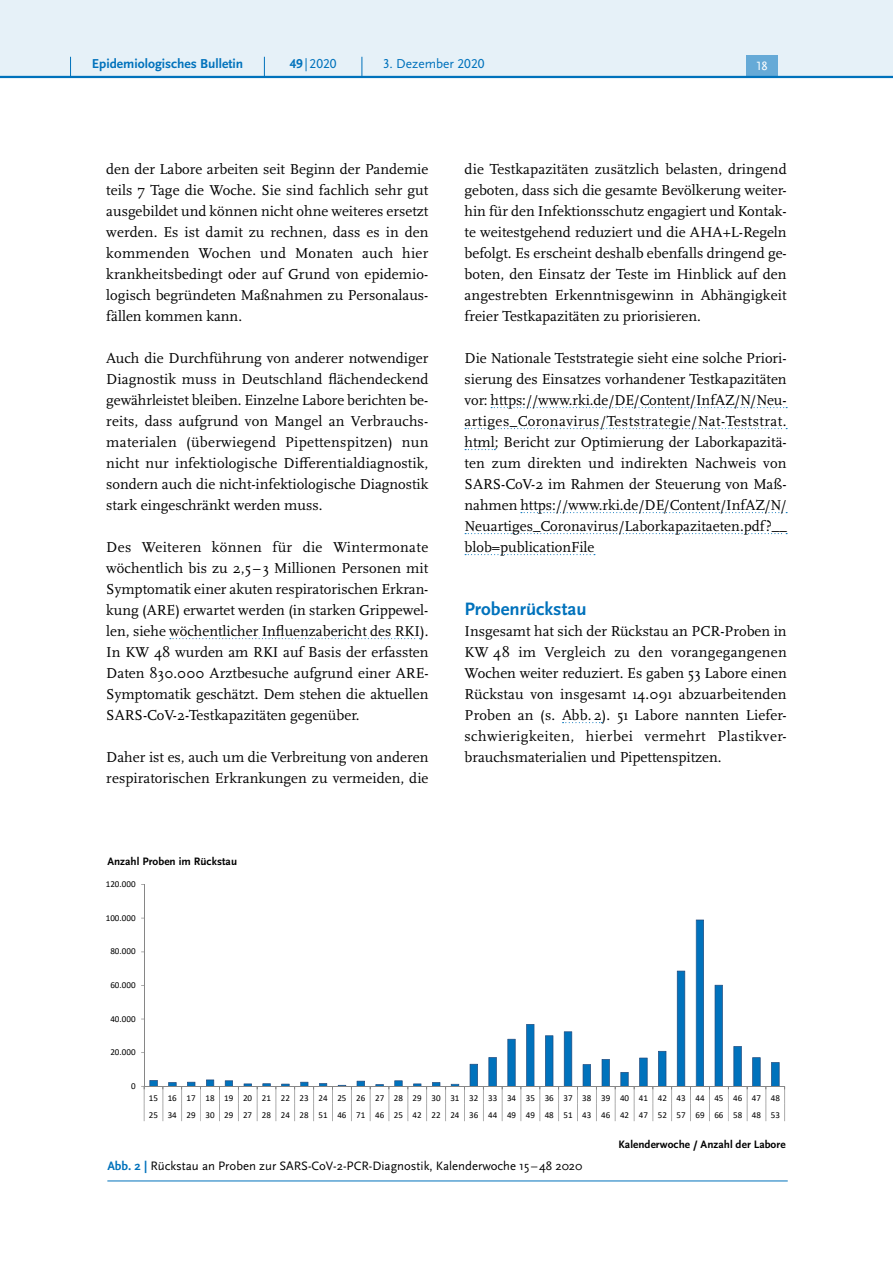
<style>
.page{position:relative;width:893px;height:1263px;background:#fff}
.page>*{position:absolute;margin:0;border:0;box-sizing:border-box;transform-origin:0 0}
.t1{font:700 18.75px "Scala Sans Pro";color:#0072bc}
.t2{font:15px/21px "Scala Pro";color:#000;text-align:justify}
.t3{font:700 13.5px "Scala Sans Pro";color:#0072bc}
.t4{font:13.5px "Scala Sans Pro";color:#0072bc}
.t5{font:12.75px "Scala Sans Pro";color:#000}
.t6{font:12.45px "Scala Sans Pro";color:#fff}
.t7{font:700 11.25px "Scala Sans Pro";letter-spacing:.005em;color:#000}
.t8{font:9px/17.4px "Calibri";letter-spacing:.01em;color:#000}
.s1{font-weight:700}
.s2{font-weight:700;color:#0072bc}
</style>
<div class="page">
<svg style="left:170px;top:638px;width:250px;height:1px"></svg>
<svg style="left:491px;top:407px;width:296px;height:1px"></svg>
<svg style="left:465px;top:428px;width:322px;height:1px"></svg>
<svg style="left:465px;top:449px;width:30px;height:1px"></svg>
<svg style="left:521px;top:512px;width:266px;height:1px"></svg>
<svg style="left:465px;top:533px;width:322px;height:1px"></svg>
<svg style="left:465px;top:554px;width:130px;height:1px"></svg>
<svg style="left:563px;top:722px;width:39px;height:1px"></svg>
<hr style="left:107px;top:1181px;width:681px;height:1px;background:#0072bc">
<svg style="left:149px;top:920px;width:630px;height:166px"></svg>
<hr style="left:144px;top:885px;width:1px;height:201px;background:#868686">
<hr style="left:144px;top:1086px;width:641px;height:1px;background:#868686">
<svg style="left:141px;top:1086px;width:4px;height:35px"></svg>
<svg style="left:163px;top:1087px;width:1px;height:34px"></svg>
<svg style="left:181px;top:1087px;width:1px;height:34px"></svg>
<svg style="left:200px;top:1087px;width:1px;height:34px"></svg>
<svg style="left:219px;top:1087px;width:1px;height:34px"></svg>
<svg style="left:238px;top:1087px;width:1px;height:34px"></svg>
<svg style="left:257px;top:1087px;width:1px;height:34px"></svg>
<svg style="left:276px;top:1087px;width:1px;height:34px"></svg>
<svg style="left:294px;top:1087px;width:1px;height:34px"></svg>
<svg style="left:313px;top:1087px;width:1px;height:34px"></svg>
<svg style="left:332px;top:1087px;width:1px;height:34px"></svg>
<svg style="left:351px;top:1087px;width:1px;height:34px"></svg>
<svg style="left:370px;top:1087px;width:1px;height:34px"></svg>
<svg style="left:389px;top:1087px;width:1px;height:34px"></svg>
<svg style="left:408px;top:1087px;width:1px;height:34px"></svg>
<svg style="left:426px;top:1087px;width:1px;height:34px"></svg>
<svg style="left:445px;top:1087px;width:1px;height:34px"></svg>
<svg style="left:464px;top:1087px;width:1px;height:34px"></svg>
<svg style="left:483px;top:1087px;width:1px;height:34px"></svg>
<svg style="left:502px;top:1087px;width:1px;height:34px"></svg>
<svg style="left:521px;top:1087px;width:1px;height:34px"></svg>
<svg style="left:540px;top:1087px;width:1px;height:34px"></svg>
<svg style="left:558px;top:1087px;width:1px;height:34px"></svg>
<svg style="left:577px;top:1087px;width:1px;height:34px"></svg>
<svg style="left:596px;top:1087px;width:1px;height:34px"></svg>
<svg style="left:615px;top:1087px;width:1px;height:34px"></svg>
<svg style="left:634px;top:1087px;width:1px;height:34px"></svg>
<svg style="left:653px;top:1087px;width:1px;height:34px"></svg>
<svg style="left:671px;top:1087px;width:1px;height:34px"></svg>
<svg style="left:690px;top:1087px;width:1px;height:34px"></svg>
<svg style="left:709px;top:1087px;width:1px;height:34px"></svg>
<svg style="left:728px;top:1087px;width:1px;height:34px"></svg>
<svg style="left:747px;top:1087px;width:1px;height:34px"></svg>
<svg style="left:766px;top:1087px;width:1px;height:34px"></svg>
<svg style="left:784px;top:1087px;width:1px;height:34px"></svg>
<div style="left:0;top:0;width:893px;height:77px;background:#e6f1f8"></div>
<div style="left:746px;top:55px;width:32px;height:21px;background:#66aad7"></div>
<hr style="left:0;top:76px;width:893px;height:2px;background:#0072bc">
<svg style="left:70px;top:57px;width:1px;height:19px"></svg>
<svg style="left:264px;top:57px;width:1px;height:19px"></svg>
<svg style="left:362px;top:57px;width:1px;height:19px"></svg>
<p class="t3" style="left:92px;top:55px;width:153px">Epidemiologisches Bulletin</p>
<p class="t4" style="left:290px;top:55px;width:48px"><span class="s1">49</span>|2020</p>
<p class="t4" style="left:383px;top:55px;width:103px">3. Dezember 2020</p>
<p class="t6" style="left:757px;top:59px;width:13px">18</p>
<p class="t2" style="left:106px;top:158px;width:324px">den der Labore arbeiten seit Beginn der Pandemie teils 7 Tage die Woche. Sie sind fachlich sehr gut ausgebildet und können nicht ohne weiteres ersetzt werden. Es ist damit zu rechnen, dass es in den kommenden Wochen und Monaten auch hier krankheitsbedingt oder auf Grund von epidemio&shy;logisch begründeten Maßnahmen zu Personalaus&shy;fällen kommen kann.</p>
<p class="t2" style="left:106px;top:347px;width:324px">Auch die Durchführung von anderer notwendiger Diagnostik muss in Deutschland flächendeckend gewährleistet bleiben. Einzelne Labore berichten be&shy;reits, dass aufgrund von Mangel an Verbrauchs&shy;materialen (überwiegend Pipettenspitzen) nun nicht nur infektiologische Differentialdiagnostik, sondern auch die nicht-infektiologische Diagnostik stark eingeschränkt werden muss.</p>
<p class="t2" style="left:106px;top:536px;width:324px">Des Weiteren können für die Wintermonate wöchentlich bis zu 2,5 – 3 Millionen Personen mit Symptomatik einer akuten respiratorischen Erkran&shy;kung (ARE) erwartet werden (in starken Grippewel&shy;len, siehe wöchentlicher Influenzabericht des RKI).<br>In KW 48 wurden am RKI auf Basis der erfassten Daten 830.000 Arztbesuche aufgrund einer ARE-Symptomatik geschätzt. Dem stehen die aktuellen SARS-CoV-2-Testkapazitäten gegenüber.</p>
<p class="t2" style="left:106px;top:746px;width:324px">Daher ist es, auch um die Verbreitung von anderen respiratorischen Erkrankungen zu vermeiden, die</p>
<p class="t7" style="left:107px;top:854px;width:131px">Anzahl Proben im Rückstau</p>
<p class="t8" style="left:106px;top:875px;width:31px">120.000</p>
<p class="t8" style="left:106px;top:909px;width:31px">100.000</p>
<p class="t8" style="left:110px;top:942px;width:27px">80.000</p>
<p class="t8" style="left:110px;top:976px;width:27px">60.000</p>
<p class="t8" style="left:110px;top:1010px;width:27px">40.000</p>
<p class="t8" style="left:110px;top:1043px;width:27px">20.000</p>
<p class="t8" style="left:131px;top:1077px;width:6px">0</p>
<p class="t2" style="left:465px;top:158px;width:324px">die Testkapazitäten zusätzlich belasten, dringend geboten, dass sich die gesamte Bevölkerung weiter&shy;hin für den Infektionsschutz engagiert und Kontak&shy;te weitestgehend reduziert und die AHA+L-Regeln befolgt. Es erscheint deshalb ebenfalls dringend ge&shy;boten, den Einsatz der Teste im Hinblick auf den angestrebten Erkenntnisgewinn in Abhängigkeit freier Testkapazitäten zu priorisieren.</p>
<p class="t2" style="left:465px;top:347px;width:324px">Die Nationale Teststrategie sieht eine solche Priori&shy;sierung des Einsatzes vorhandener Testkapazitäten vor: https://www.rki.de/DE/Content/InfAZ/N/Neu&shy;artiges_Coronavirus/Teststrategie/Nat-Teststrat. html; Bericht zur Optimierung der Laborkapazitä&shy;ten zum direkten und indirekten Nachweis von SARS-CoV-2 im Rahmen der Steuerung von Maß&shy;nahmen https://www.rki.de/DE/Content/InfAZ/N/ Neuartiges_Coronavirus/Laborkapazitaeten.pdf?__ blob=publicationFile</p>
<p class="t1" style="left:465px;top:597px;width:124px">Probenrückstau</p>
<p class="t2" style="left:465px;top:620px;width:324px">Insgesamt hat sich der Rückstau an PCR-Proben in KW 48 im Vergleich zu den vorangegangenen Wochen weiter reduziert. Es gaben 53 Labore einen Rückstau von insgesamt 14.091 abzuarbeitenden Proben an (s. Abb. 2). 51 Labore nannten Liefer&shy;schwierigkeiten, hierbei vermehrt Plastikver&shy;brauchsmaterialien und Pipettenspitzen.</p>
<p class="t8" style="left:149px;top:1089px;width:632px">15 16 17 18 19 20 21 22 23 24 25 26 27 28 29 30 31 32 33 34 35 36 37 38 39 40 41 42 43 44 45 46 47 48<br>25 34 29 30 29 27 28 24 28 51 46 71 46 25 42 22 24 36 44 49 49 48 51 43 46 42 47 52 57 69 66 58 48 53</p>
<p class="t5" style="left:107px;top:1158px;width:477px"><span class="s2">Abb. 2 |</span> Rückstau an Proben zur SARS-CoV-2-PCR-Diagnostik, Kalenderwoche 15 –48 2020</p>
<p class="t7" style="left:618px;top:1138px;width:169px">Kalenderwoche / Anzahl der Labore</p>
</div>
